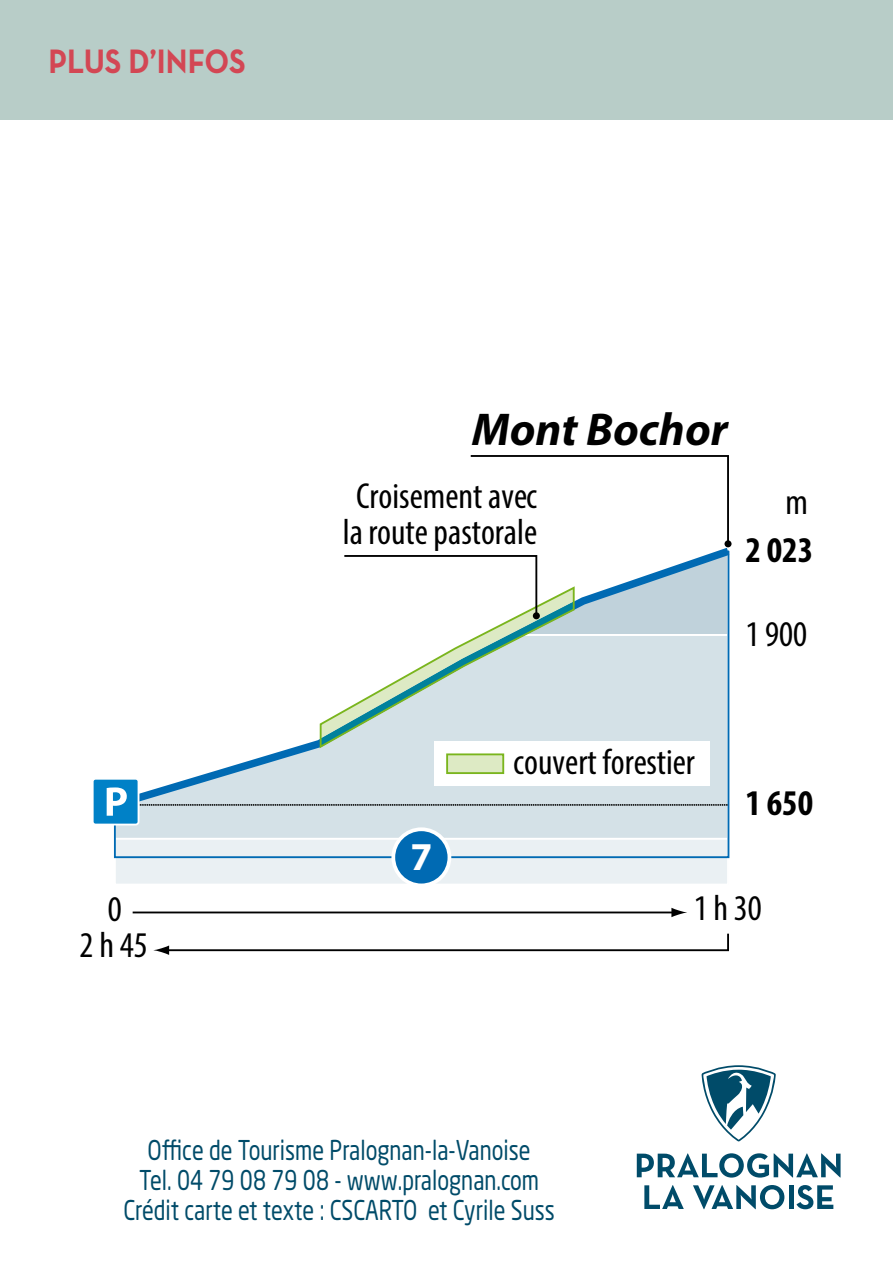
<style>
.page{position:relative;width:893px;height:1263px;background:#fff}
.page>*{position:absolute;margin:0;border:0;box-sizing:border-box;transform-origin:0 0}
.t1{font:italic 700 46.2px "Myriad Pro";color:#000}
.t2{font:700 39.6px "Myriad Pro";color:#fff}
.t3{font:condensed 36.3px/36.3px "Myriad Pro";color:#000;text-align:center}
.t4{font:700 condensed 36.3px "Myriad Pro";color:#000}
.t5{font:700 34.5px "Neutra Text";letter-spacing:-.005em;color:#d34754;scale:.9 1}
.t6{font:27px/30px "Neo Sans Std";color:#004b69;text-align:center;scale:.8 1}
</style>
<div class="page">
<svg style="left:637px;top:1153px;width:203px;height:24px"></svg>
<svg style="left:644px;top:1185px;width:40px;height:24px"></svg>
<svg style="left:693px;top:1185px;width:91px;height:24px"></svg>
<hr style="left:789px;top:1185px;width:4px;height:24px;background:#004b69">
<svg style="left:796px;top:1185px;width:37px;height:24px"></svg>
<svg style="left:702px;top:1065px;width:74px;height:76px"></svg>
<div style="left:0;top:0;width:893px;height:119px;background:#b8cdc8"></div>
<div style="left:114px;top:838px;width:615px;height:47px;background:#eaf0f3;border:2px solid #fff"></div>
<svg style="left:114px;top:750px;width:616px;height:109px"></svg>
<svg style="left:114px;top:739px;width:615px;height:48px;fill:#d4e1e7"></svg>
<div style="left:724px;top:540px;width:7px;height:7px;background:#000;border-radius:50%"></div>
<svg style="left:319px;top:455px;width:411px;height:295px"></svg>
<div style="left:533px;top:612px;width:7px;height:7px;background:#000;border-radius:50%"></div>
<div style="left:393px;top:829px;width:56px;height:56px;background:#006ab3;border-radius:50%"></div>
<div style="left:391px;top:827px;width:60px;height:60px;border:4px solid #fff;border-radius:50%"></div>
<div style="left:93px;top:779px;width:46px;height:45px;background:#0081c7;border-radius:3px"></div>
<div style="left:92px;top:778px;width:47px;height:47px;border:2px solid #fff;border-radius:3px"></div>
<svg style="left:107px;top:787px;width:622px;height:29px;background:#c3d4dd"></svg>
<hr style="left:133px;top:911px;width:542px;height:2px;background:#000">
<svg style="left:671px;top:908px;width:16px;height:9px"></svg>
<svg style="left:153px;top:933px;width:576px;height:22px"></svg>
<div style="left:435px;top:741px;width:275px;height:45px;background:#fff"></div>
<div style="left:447px;top:754px;width:56px;height:19px;background:#ddeac4"></div>
<div style="left:446px;top:753px;width:58px;height:21px;border:2px solid #7ab51d"></div>
<p class="t5" style="left:49px;top:39px;width:221px">PLUS D’INFOS</p>
<h3 class="t3" style="left:108px;top:891px;width:15px">0</h3>
<h3 class="t3" style="left:80px;top:927px;width:70px">2 h 45</h3>
<h1 class="t1" style="left:472px;top:400px;width:258px">Mont Bochor</h1>
<h3 class="t3" style="left:343px;top:477px;width:196px">Croisement avec la route pastorale</h3>
<h3 class="t3" style="left:786px;top:483px;width:24px">m</h3>
<h3 class="t4" style="left:745px;top:527px;width:69px">2 023</h3>
<h3 class="t3" style="left:745px;top:615px;width:63px">1 900</h3>
<h2 class="t2" style="left:410px;top:831px;width:23px">7</h2>
<h3 class="t3" style="left:513px;top:743px;width:183px">couvert forestier</h3>
<h3 class="t4" style="left:745px;top:780px;width:69px">1 650</h3>
<h3 class="t3" style="left:694px;top:889px;width:70px">1 h 30</h3>
<p class="t6" style="left:123px;top:1135px;width:541px">Office de Tourisme Pralognan-la-Vanoise<br>Tel. 04 79 08 79 08 - www.pralognan.com<br>Crédit carte et texte : CSCARTO et Cyrile Suss</p>
</div>
